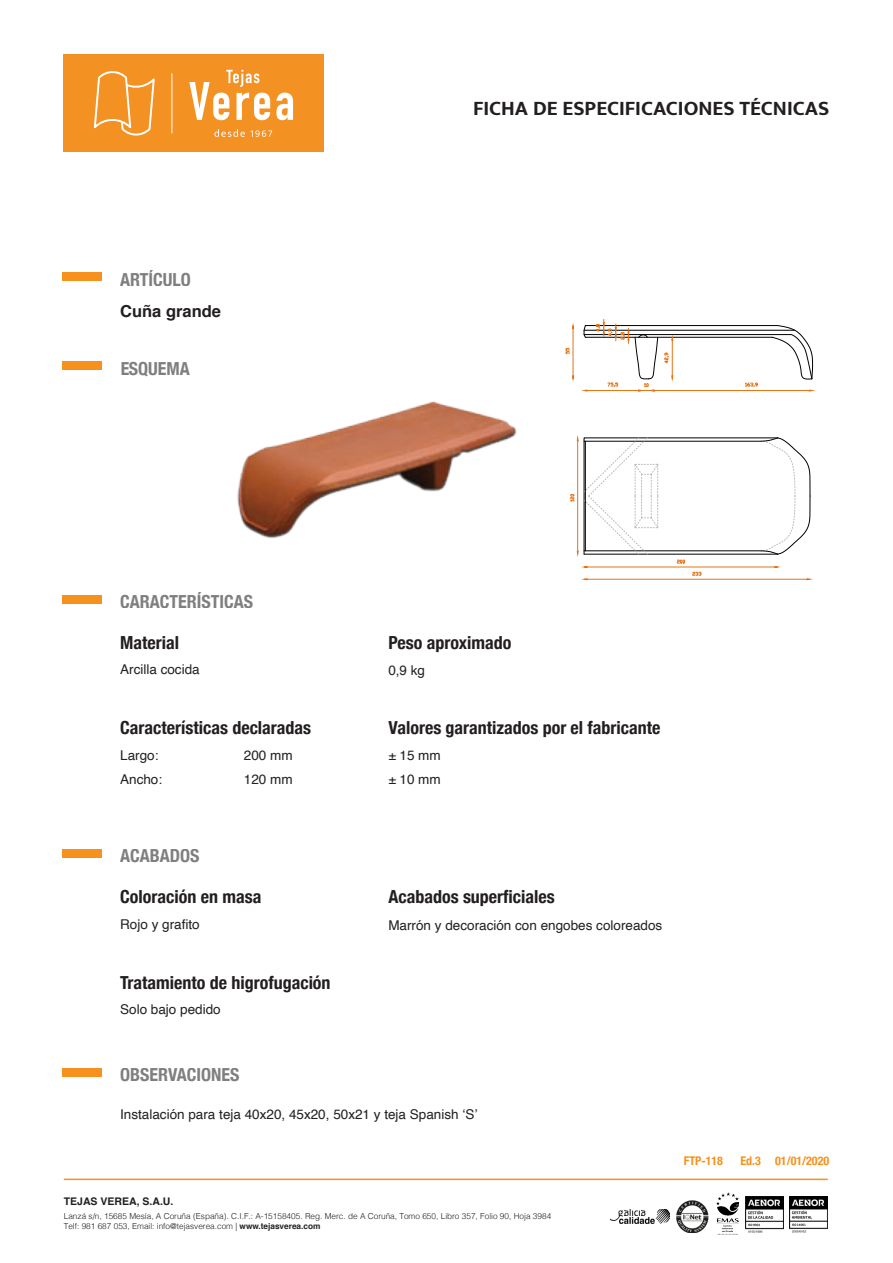
<style>
.page{position:relative;width:893px;height:1263px;background:#fff}
.page>*{position:absolute;margin:0;border:0;box-sizing:border-box;transform-origin:0 0}
.t1{font:700 21px "Mukta";color:#231f20}
.t2{font:700 condensed 18px "Helvetica Neue";color:#231f20}
.t3{font:700 16.5px "Helvetica";color:#231f20}
.t4{font:13.5px "Helvetica";color:#231f20}
.t5{font:700 condensed 12px "Helvetica Neue";color:#f6911e}
.t6{font:700 10.5px "Helvetica";color:#231f20}
.t7{font:300 8.25px "Helvetica";color:#231f20}
.s1{font-weight:700}
</style>
<div class="page">
<div style="left:62px;top:273px;width:39px;height:8px;background:#f6911e"></div>
<div style="left:62px;top:361px;width:39px;height:9px;background:#f6911e"></div>
<div style="left:62px;top:595px;width:39px;height:8px;background:#f6911e"></div>
<div style="left:62px;top:849px;width:39px;height:9px;background:#f6911e"></div>
<div style="left:62px;top:1068px;width:39px;height:9px;background:#f6911e"></div>
<img style="left:237px;top:401px;width:280px;height:137px">
<hr style="left:584px;top:554px;width:194px;height:1px;background:#000">
<hr style="left:587px;top:579px;width:220px;height:1px;background:#e57417">
<svg style="left:693px;top:572px;width:8px;height:3px"></svg>
<hr style="left:587px;top:567px;width:188px;height:1px;background:#e57417">
<svg style="left:677px;top:560px;width:8px;height:3px"></svg>
<hr style="left:577px;top:441px;width:1px;height:110px;background:#e57417">
<svg style="left:571px;top:494px;width:4px;height:8px"></svg>
<svg style="left:584px;top:437px;width:226px;height:117px"></svg>
<hr style="left:585px;top:441px;width:1px;height:110px;background:#000">
<hr style="left:573px;top:329px;width:1px;height:47px;background:#e57417">
<svg style="left:566px;top:348px;width:3px;height:6px"></svg>
<svg style="left:584px;top:319px;width:229px;height:72px"></svg>
<hr style="left:64px;top:1178px;width:764px;height:2px;background:#f6911e">
<img style="left:746px;top:1197px;width:38px;height:36px">
<img style="left:790px;top:1197px;width:38px;height:36px">
<img style="left:716px;top:1192px;width:22px;height:43px">
<img style="left:676px;top:1200px;width:32px;height:32px">
<img style="left:611px;top:1209px;width:59px;height:14px">
<div style="left:64px;top:54px;width:260px;height:97px;background:#f39123"></div>
<svg style="left:93px;top:71px;width:62px;height:65px"></svg>
<hr style="left:172px;top:73px;width:1px;height:60px;background:#fff">
<svg style="left:214px;top:129px;width:31px;height:8px"></svg>
<svg style="left:251px;top:130px;width:21px;height:7px"></svg>
<svg style="left:189px;top:70px;width:81px;height:50px"></svg>
<svg style="left:276px;top:93px;width:17px;height:27px"></svg>
<p class="t2" style="left:120px;top:264px;width:72px">ARTÍCULO</p>
<p class="t3" style="left:120px;top:297px;width:102px">Cuña grande</p>
<p class="t2" style="left:120px;top:353px;width:71px">ESQUEMA</p>
<p class="t1" style="left:473px;top:95px;width:358px">FICHA DE ESPECIFICACIONES TÉCNICAS</p>
<p class="t2" style="left:120px;top:586px;width:134px">CARACTERÍSTICAS</p>
<p class="t2" style="left:120px;top:627px;width:60px">Material</p>
<p class="t2" style="left:388px;top:627px;width:125px">Peso aproximado</p>
<p class="t4" style="left:120px;top:659px;width:81px">Arcilla cocida</p>
<p class="t4" style="left:388px;top:660px;width:38px">0,9 kg</p>
<p class="t2" style="left:120px;top:713px;width:192px">Características declaradas</p>
<p class="t2" style="left:388px;top:713px;width:274px">Valores garantizados por el fabricante</p>
<p class="t4" style="left:120px;top:744px;width:40px">Largo:</p>
<p class="t4" style="left:244px;top:744px;width:50px">200 mm</p>
<p class="t4" style="left:388px;top:744px;width:54px">± 15 mm</p>
<p class="t4" style="left:120px;top:769px;width:44px">Ancho:</p>
<p class="t4" style="left:244px;top:769px;width:50px">120 mm</p>
<p class="t4" style="left:388px;top:769px;width:54px">± 10 mm</p>
<p class="t2" style="left:120px;top:841px;width:81px">ACABADOS</p>
<p class="t2" style="left:120px;top:882px;width:143px">Coloración en masa</p>
<p class="t4" style="left:120px;top:914px;width:81px">Rojo y grafito</p>
<p class="t2" style="left:120px;top:967px;width:212px">Tratamiento de higrofugación</p>
<p class="t4" style="left:120px;top:999px;width:102px">Solo bajo pedido</p>
<p class="t2" style="left:120px;top:1060px;width:121px">OBSERVACIONES</p>
<p class="t2" style="left:388px;top:882px;width:168px">Acabados superficiales</p>
<p class="t4" style="left:388px;top:915px;width:275px">Marrón y decoración con engobes coloreados</p>
<p class="t4" style="left:120px;top:1104px;width:359px">Instalación para teja 40x20, 45x20, 50x21 y teja Spanish ‘S’</p>
<p class="t6" style="left:64px;top:1193px;width:111px">TEJAS VEREA, S.A.U.</p>
<p class="t7" style="left:64px;top:1209px;width:489px">Lanzá s/n, 15685 Mesía, A Coruña (España). C.I.F.: A-15158405. Reg. Merc. de A Coruña, Tomo 650, Libro 357, Folio 90, Hoja 3984</p>
<p class="t7" style="left:64px;top:1219px;width:258px">Telf: 981 687 053, Email: info@tejasverea.com | <span class="s1">www.tejasverea.com</span></p>
<p class="t5" style="left:684px;top:1151px;width:41px">FTP-118</p>
<p class="t5" style="left:740px;top:1151px;width:90px">Ed.3 01/01/2020</p>
</div>
